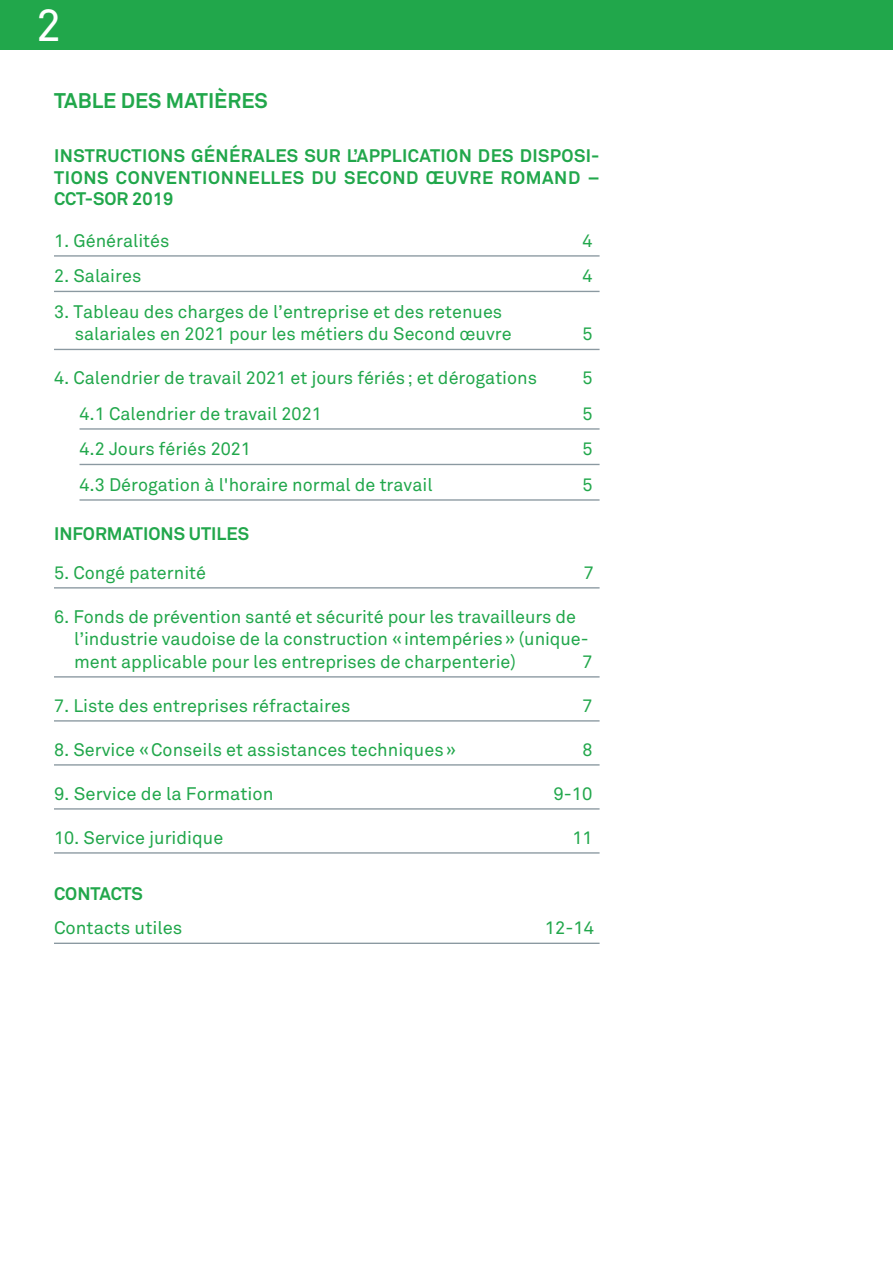
<style>
.page{position:relative;width:893px;height:1263px;background:#fff}
.page>*{position:absolute;margin:0;border:0;box-sizing:border-box;transform-origin:0 0}
.numero_de_pages{font:45px "Akkurat";color:#fff}
.titre{font:700 21px "Akkurat";color:#21a74b}
.table_des_matières{font:18px/22.5px "Akkurat";color:#21a74b}
.titre-2{font:700 18px/21.6px "Akkurat";letter-spacing:.03em;color:#21a74b;text-align:justify}
.annexes{font:18px "Akkurat";color:#21a74b}
.titre-3{font:700 18px "Akkurat";color:#21a74b}
.titre-4{font:700 18px "Akkurat";letter-spacing:-.015em;color:#21a74b}
</style>
<div class="page">
<div style="left:0;top:0;width:893px;height:50px;background:#21a74b"></div>
<hr style="left:892px;top:0;width:1px;height:684px;background:#21a74b">
<hr style="left:54px;top:255px;width:546px;height:2px;background:#8b99a1">
<hr style="left:54px;top:291px;width:546px;height:1px;background:#8b99a1">
<hr style="left:54px;top:349px;width:546px;height:1px;background:#8b99a1">
<hr style="left:80px;top:428px;width:520px;height:2px;background:#8b99a1">
<hr style="left:80px;top:464px;width:520px;height:1px;background:#8b99a1">
<hr style="left:80px;top:499px;width:520px;height:2px;background:#8b99a1">
<hr style="left:54px;top:587px;width:546px;height:1px;background:#8b99a1">
<hr style="left:54px;top:676px;width:546px;height:1px;background:#8b99a1">
<hr style="left:54px;top:720px;width:546px;height:1px;background:#8b99a1">
<hr style="left:54px;top:764px;width:546px;height:2px;background:#8b99a1">
<hr style="left:54px;top:808px;width:546px;height:2px;background:#8b99a1">
<hr style="left:54px;top:852px;width:546px;height:2px;background:#8b99a1">
<hr style="left:54px;top:943px;width:546px;height:1px;background:#8b99a1">
<p class="numero_de_pages" style="left:36px;top:-1px;width:27px">2</p>
<p class="titre" style="left:54px;top:87px;width:215px">TABLE DES MATIÈRES</p>
<p class="titre-2" style="left:54px;top:145px;width:547px">INSTRUCTIONS GÉNÉRALES SUR L’APPLICATION DES DISPOSI-TIONS CONVENTIONNELLES DU SECOND ŒUVRE ROMAND – CCT-SOR 2019</p>
<p class="table_des_matières" style="left:54px;top:230px;width:117px">1. Généralités</p>
<p class="table_des_matières" style="left:582px;top:230px;width:12px">4</p>
<p class="table_des_matières" style="left:54px;top:265px;width:89px">2. Salaires</p>
<p class="table_des_matières" style="left:582px;top:265px;width:12px">4</p>
<p class="table_des_matières" style="left:75px;top:301px;width:438px;text-indent:-21px">3. Tableau des charges de l’entreprise et des retenues salariales en 2021 pour les métiers du Second œuvre</p>
<p class="table_des_matières" style="left:582px;top:323px;width:12px">5</p>
<p class="table_des_matières" style="left:54px;top:367px;width:485px">4. Calendrier de travail 2021 et jours fériés; et dérogations</p>
<p class="table_des_matières" style="left:582px;top:367px;width:12px">5</p>
<p class="table_des_matières" style="left:80px;top:403px;width:244px">4.1 Calendrier de travail 2021</p>
<p class="table_des_matières" style="left:582px;top:403px;width:12px">5</p>
<p class="table_des_matières" style="left:80px;top:438px;width:173px">4.2 Jours fériés 2021</p>
<p class="table_des_matières" style="left:582px;top:438px;width:12px">5</p>
<p class="table_des_matières" style="left:80px;top:474px;width:355px">4.3 Dérogation à l'horaire normal de travail</p>
<p class="table_des_matières" style="left:582px;top:474px;width:12px">5</p>
<p class="titre-3" style="left:54px;top:522px;width:197px">INFORMATIONS UTILES</p>
<p class="annexes" style="left:54px;top:562px;width:154px">5. Congé paternité</p>
<p class="annexes" style="left:584px;top:562px;width:12px">7</p>
<p class="table_des_matières" style="left:74px;top:606px;width:516px;text-indent:-20px">6. Fonds de prévention santé et sécurité pour les travailleurs de l’industrie vaudoise de la construction «intempéries» (unique&shy;ment applicable pour les entreprises de charpenterie)</p>
<p class="table_des_matières" style="left:582px;top:651px;width:12px">7</p>
<p class="table_des_matières" style="left:54px;top:695px;width:298px">7. Liste des entreprises réfractaires</p>
<p class="table_des_matières" style="left:582px;top:695px;width:12px">7</p>
<p class="table_des_matières" style="left:54px;top:739px;width:403px">8. Service «Conseils et assistances techniques»</p>
<p class="table_des_matières" style="left:582px;top:739px;width:12px">8</p>
<p class="table_des_matières" style="left:54px;top:783px;width:221px">9. Service de la Formation</p>
<p class="table_des_matières" style="left:554px;top:783px;width:40px">9-10</p>
<p class="table_des_matières" style="left:54px;top:827px;width:171px">10. Service juridique</p>
<p class="table_des_matières" style="left:572px;top:827px;width:22px">11</p>
<p class="titre-4" style="left:54px;top:882px;width:90px">CONTACTS</p>
<p class="annexes" style="left:54px;top:917px;width:130px">Contacts utiles</p>
<p class="annexes" style="left:545px;top:917px;width:51px">12-14</p>
</div>
